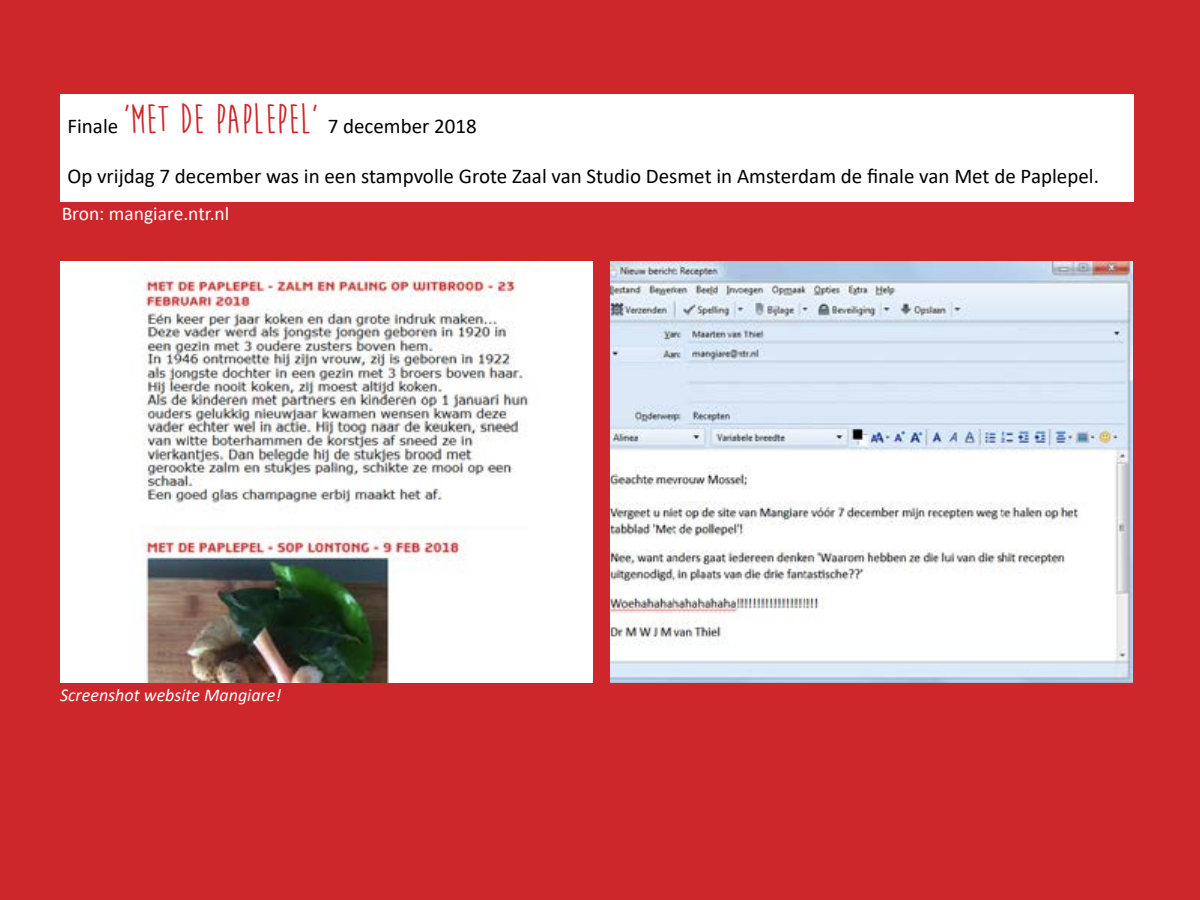
<style>
.page{position:relative;width:1200px;height:900px;background:#cd272b}
.page>*{position:absolute;margin:0;border:0;box-sizing:border-box;transform-origin:0 0}
.t1{font:21px "Calibri";color:#000}
.t2{font:19.5px "Calibri";color:#fff}
.t3{font:italic 18px "Calibri";color:#fff}
.s1{font-family:"Moon Flower";font-weight:700;font-size:42px;color:#cd272b}
</style>
<div class="page">
<div style="left:60px;top:94px;width:1074px;height:108px;background:#fff"></div>
<img style="left:60px;top:261px;width:532px;height:421px">
<img style="left:611px;top:261px;width:521px;height:421px">
<p class="t1" style="left:68px;top:111px;width:411px">Finale <span class="s1">‘MET DE PAPLEPEL’</span> 7 december 2018</p>
<p class="t1" style="left:67px;top:162px;width:1033px">Op vrijdag 7 december was in een stampvolle Grote Zaal van Studio Desmet in Amsterdam de finale van Met de Paplepel.</p>
<p class="t2" style="left:62px;top:200px;width:169px">Bron: mangiare.ntr.nl</p>
<p class="t3" style="left:60px;top:682px;width:223px">Screenshot website Mangiare!</p>
</div>
